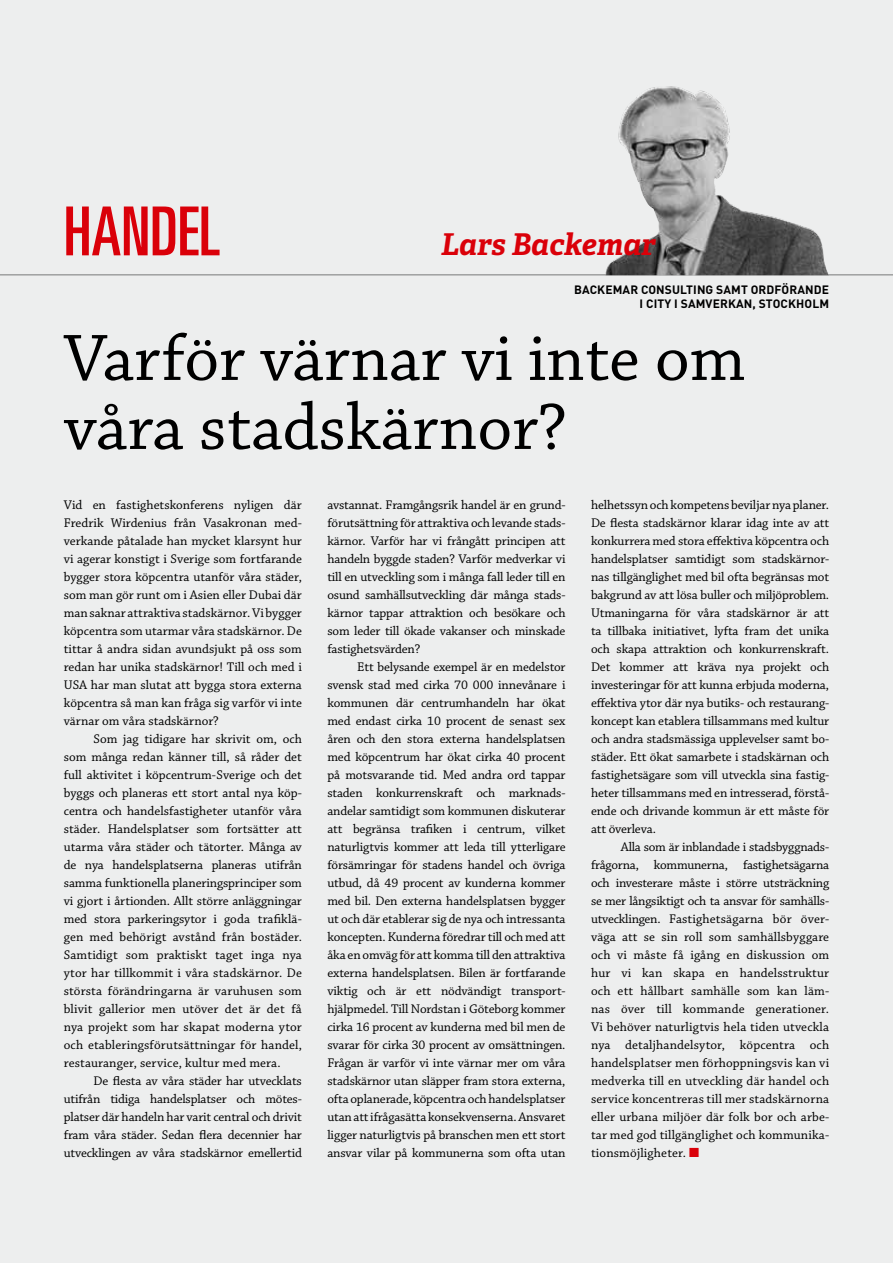
<style>
.page{position:relative;width:893px;height:1263px;background:#edeeee}
.page>*{position:absolute;margin:0;border:0;box-sizing:border-box;transform-origin:0 0}
.t1{font:69px/69px "Chaparral Pro";color:#000}
.t2{font:ultra-condensed 67.65px "Univers";color:#da0009}
.t3{font:italic 700 30px "Adelle";color:#da0009}
.t4{font:13.2px/18px "Chaparral Pro";letter-spacing:-.01em;color:#000;text-align:justify}
.t5{font:700 12px/14.4px "DIN Pro";letter-spacing:.01em;color:#000;text-align:right}
.s1{color:#da0009}
</style>
<div class="page">
<hr style="left:0;top:274px;width:893px;height:1px;background:#000">
<img style="left:605px;top:86px;width:224px;height:189px">
<h2 class="t2" style="left:64px;top:193px;width:158px">HANDEL</h2>
<h3 class="t3" style="left:441px;top:225px;width:216px">Lars Backemar</h3>
<p class="t5" style="left:574px;top:282px;width:257px">BACKEMAR CONSULTING SAMT ORDFÖRANDE<br>I CITY I SAMVERKAN, STOCKHOLM</p>
<h1 class="t1" style="left:64px;top:326px;width:683px">Varför värnar vi inte om våra stadskärnor?</h1>
<p class="t4" style="left:64px;top:496px;width:240px">Vid en fastighetskonferens nyligen där Fredrik Wirdenius från Vasakronan med&shy;verkande påtalade han mycket klarsynt hur vi agerar konstigt i Sverige som fortfarande bygger stora köpcentra utanför våra städer, som man gör runt om i Asien eller Dubai där man saknar attraktiva stadskärnor. Vi bygger köpcentra som utarmar våra stadskärnor. De tittar å andra sidan avundsjukt på oss som redan har unika stadskärnor! Till och med i USA har man slutat att bygga stora externa köpcentra så man kan fråga sig varför vi inte värnar om våra stadskärnor?</p>
<p class="t4" style="left:64px;top:730px;width:240px;text-indent:30px">Som jag tidigare har skrivit om, och som många redan känner till, så råder det full aktivitet i köpcentrum-Sverige och det byggs och planeras ett stort antal nya köp&shy;centra och handelsfastigheter utanför våra städer. Handelsplatser som fortsätter att utarma våra städer och tätorter. Många av de nya handelsplatserna planeras utifrån samma funktionella planeringsprinciper som vi gjort i årtionden. Allt större anläggningar med stora parkeringsytor i goda trafiklä&shy;gen med behörigt avstånd från bostäder.<br>Samtidigt som praktiskt taget inga nya ytor har tillkommit i våra stadskärnor. De största förändringarna är varuhusen som blivit gallerior men utöver det är det få nya projekt som har skapat moderna ytor och etableringsförutsättningar för handel, restauranger, service, kultur med mera.</p>
<p class="t4" style="left:64px;top:1072px;width:240px;text-indent:30px">De flesta av våra städer har utvecklats utifrån tidiga handelsplatser och mötes&shy;platser där handeln har varit central och drivit fram våra städer. Sedan flera decennier har utvecklingen av våra stadskärnor emellertid</p>
<p class="t4" style="left:327px;top:496px;width:240px">avstannat. Framgångsrik handel är en grund&shy;förutsättning för attraktiva och levande stads&shy;kärnor. Varför har vi frångått principen att handeln byggde staden? Varför medverkar vi till en utveckling som i många fall leder till en osund samhällsutveckling där många stads&shy;kärnor tappar attraktion och besökare och som leder till ökade vakanser och minskade fastighetsvärden?</p>
<p class="t4" style="left:327px;top:658px;width:240px;text-indent:30px">Ett belysande exempel är en medelstor svensk stad med cirka 70 000 innevånare i kommunen där centrumhandeln har ökat med endast cirka 10 procent de senast sex åren och den stora externa handelsplatsen med köpcentrum har ökat cirka 40 procent på motsvarande tid. Med andra ord tappar staden konkurrenskraft och marknads&shy;andelar samtidigt som kommunen diskuterar att begränsa trafiken i centrum, vilket naturligtvis kommer att leda till ytterligare försämringar för stadens handel och övriga utbud, då 49 procent av kunderna kommer med bil. Den externa handelsplatsen bygger ut och där etablerar sig de nya och intressanta koncepten. Kunderna föredrar till och med att åka en omväg för att komma till den attraktiva externa handelsplatsen. Bilen är fortfarande viktig och är ett nödvändigt transport&shy;hjälpmedel. Till Nordstan i Göteborg kommer cirka 16 procent av kunderna med bil men de svarar för cirka 30 procent av omsättningen.<br>Frågan är varför vi inte värnar mer om våra stadskärnor utan släpper fram stora externa, ofta oplanerade, köpcentra och handelsplatser utan att ifrågasätta konsekvenserna. Ansvaret ligger naturligtvis på branschen men ett stort ansvar vilar på kommunerna som ofta utan</p>
<p class="t4" style="left:591px;top:497px;width:240px">helhetssyn och kompetens beviljar nya planer.<br>De flesta stadskärnor klarar idag inte av att konkurrera med stora effektiva köpcentra och handelsplatser samtidigt som stadskärnor&shy;nas tillgänglighet med bil ofta begränsas mot bakgrund av att lösa buller och miljöproblem.<br>Utmaningarna för våra stadskärnor är att ta tillbaka initiativet, lyfta fram det unika och skapa attraktion och konkurrenskraft.<br>Det kommer att kräva nya projekt och investeringar för att kunna erbjuda moderna, effektiva ytor där nya butiks- och restaurang&shy;koncept kan etablera tillsammans med kultur och andra stadsmässiga upplevelser samt bo&shy;städer. Ett ökat samarbete i stadskärnan och fastighetsägare som vill utveckla sina fastig&shy;heter tillsammans med en intresserad, förstå&shy;ende och drivande kommun är ett måste för att överleva.</p>
<p class="t4" style="left:591px;top:839px;width:240px;text-indent:30px">Alla som är inblandade i stadsbyggnads&shy;frågorna, kommunerna, fastighetsägarna och investerare måste i större utsträckning se mer långsiktigt och ta ansvar för samhälls&shy;utvecklingen. Fastighetsägarna bör över&shy;väga att se sin roll som samhällsbyggare och vi måste få igång en diskussion om hur vi kan skapa en handelsstruktur och ett hållbart samhälle som kan läm&shy;nas över till kommande generationer.<br>Vi behöver naturligtvis hela tiden utveckla nya detaljhandelsytor, köpcentra och handelsplatser men förhoppningsvis kan vi medverka till en utveckling där handel och service koncentreras till mer stadskärnorna eller urbana miljöer där folk bor och arbe&shy;tar med god tillgänglighet och kommunika&shy;tionsmöjligheter. <span class="s1">■</span></p>
</div>
